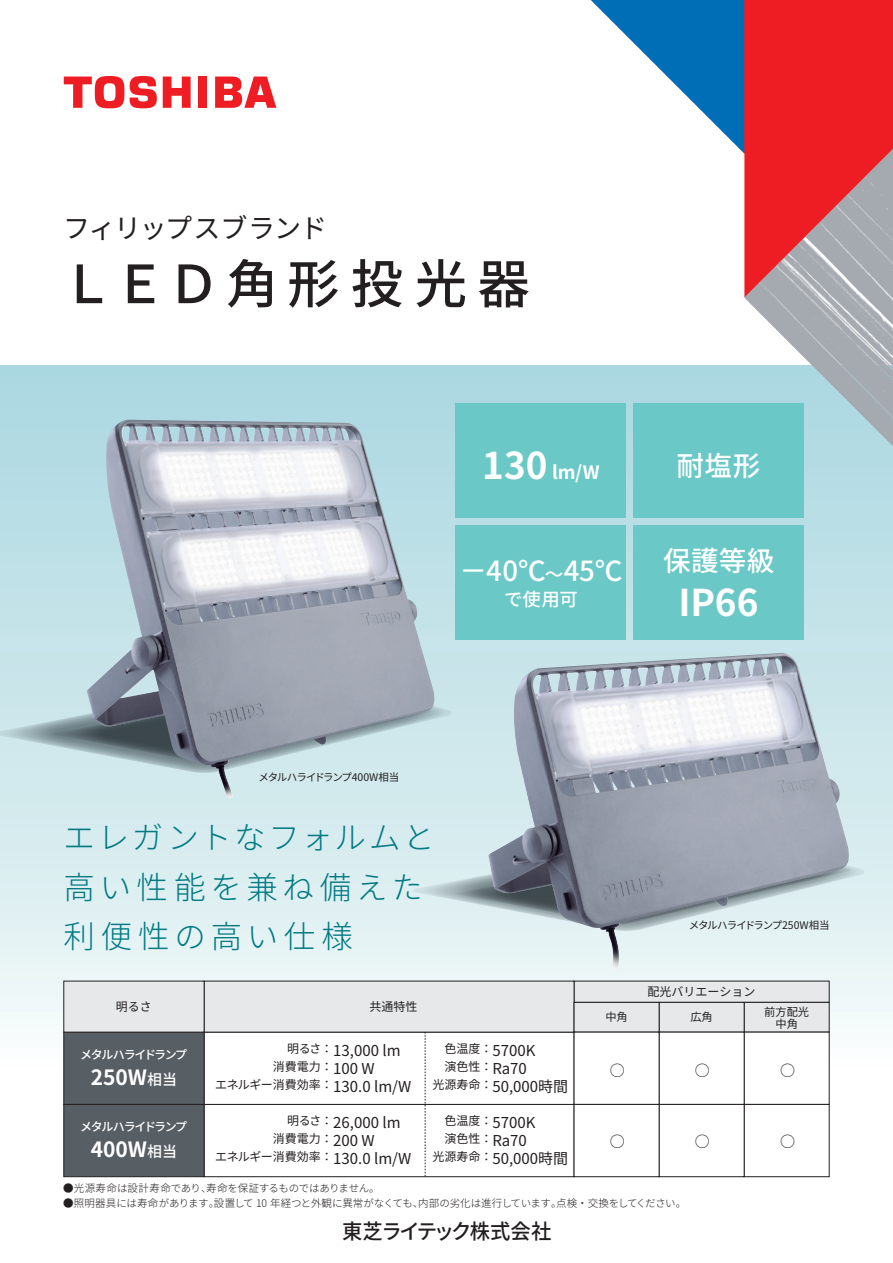
<style>
.page{position:relative;width:893px;height:1263px;background:#fff}
.page>*{position:absolute;margin:0;border:0;box-sizing:border-box;transform-origin:0 0}
.t1{font:500 52.5px "Toshiba Sans JP";letter-spacing:.165em;color:#231f20}
.t2{font:700 36.9px "Toshiba Sans JP";color:#fff}
.t3{font:300 31.5px/49.5px "Toshiba Sans JP";letter-spacing:.15em;color:#007a83}
.t4{font:500 27.75px "Toshiba Sans JP";letter-spacing:.01em;color:#fff}
.t5{font:27px "Toshiba Sans JP";letter-spacing:-.035em;color:#231f20}
.t6{font:700 21px "Toshiba Sans JP";color:#fff}
.t7{font:500 21px "Toshiba Sans JP";letter-spacing:-.08em;color:#231f20}
.t8{font:700 18.45px "Toshiba Sans JP";color:#fff}
.t9{font:500 18.45px "Toshiba Sans JP";color:#fff}
.t10{font:15px/18px "Toshiba Sans JP";color:#231f20}
.t11{font:12px/18px "Toshiba Sans JP";color:#231f20;text-align:right}
.t12{font:500 12px "Toshiba Sans JP";letter-spacing:-.12em;color:#fff}
.t13{font:11.25px/12px "Toshiba Sans JP";color:#231f20;text-align:center}
.t14{font:300 10.5px "Toshiba Sans JP";letter-spacing:-.015em;color:#231f20}
.t15{font:10.5px "Toshiba Sans JP";letter-spacing:-.07em;color:#231f20}
.s1{font-size:36.9px}
.s2{font-size:18.45px}
.s3{font-weight:500;font-size:15px}
</style>
<div class="page">
<img style="left:0;top:0;width:893px;height:1178px">
<svg style="left:64px;top:76px;width:60px;height:32px"></svg>
<div style="left:198px;top:77px;width:9px;height:31px;background:#ee1d23"></div>
<svg style="left:163px;top:77px;width:28px;height:31px"></svg>
<svg style="left:215px;top:77px;width:61px;height:31px"></svg>
<svg style="left:130px;top:76px;width:27px;height:33px"></svg>
<div style="left:204px;top:1104px;width:370px;height:73px;background:#fff;border:1px solid #231f20"></div>
<div style="left:204px;top:1032px;width:370px;height:73px;background:#fff;border:1px solid #231f20"></div>
<div style="left:63px;top:1104px;width:141px;height:73px;background:#575e64;border:1px solid #231f20"></div>
<div style="left:63px;top:1032px;width:141px;height:73px;background:#575e64;border:1px solid #231f20"></div>
<div style="left:574px;top:981px;width:256px;height:22px;background:#e6e8ea"></div>
<div style="left:204px;top:981px;width:370px;height:51px;background:#e6e8ea"></div>
<div style="left:63px;top:981px;width:141px;height:51px;background:#e6e8ea"></div>
<div style="left:744px;top:1002px;width:86px;height:30px;background:#e6e8ea;border:1px solid #231f20"></div>
<div style="left:659px;top:1002px;width:85px;height:30px;background:#e6e8ea;border:1px solid #231f20"></div>
<div style="left:574px;top:1002px;width:85px;height:30px;background:#e6e8ea;border:1px solid #231f20"></div>
<div style="left:744px;top:1032px;width:86px;height:73px;background:#fff"></div>
<div style="left:659px;top:1032px;width:85px;height:73px;background:#fff"></div>
<div style="left:574px;top:1032px;width:85px;height:73px;background:#fff"></div>
<div style="left:744px;top:1104px;width:86px;height:73px;background:#fff;border:1px solid #231f20"></div>
<div style="left:659px;top:1104px;width:85px;height:73px;background:#fff;border:1px solid #231f20"></div>
<div style="left:574px;top:1104px;width:85px;height:73px;background:#fff;border:1px solid #231f20"></div>
<svg style="left:425px;top:1032px;width:1px;height:145px"></svg>
<div style="left:456px;top:403px;width:170px;height:115px;background:#6ac8c7"></div>
<div style="left:633px;top:403px;width:171px;height:115px;background:#6ac8c7"></div>
<div style="left:456px;top:525px;width:170px;height:115px;background:#6ac8c7"></div>
<div style="left:633px;top:525px;width:171px;height:115px;background:#6ac8c7"></div>
<svg style="left:0;top:673px;width:452px;height:100px;background:#c8e1e6"></svg>
<svg style="left:52px;top:681px;width:35px;height:83px;background:#afc6cb"></svg>
<img style="left:87px;top:420px;width:347px;height:378px">
<svg style="left:413px;top:831px;width:452px;height:100px;background:#d9ebee"></svg>
<svg style="left:456px;top:839px;width:395px;height:86px;background:#c8d9dc"></svg>
<img style="left:488px;top:653px;width:361px;height:317px">
<h3 class="t5" style="left:63px;top:213px;width:266px">フィリップスブランド</h3>
<h1 class="t1" style="left:61px;top:254px;width:470px">ＬＥＤ角形投光器</h1>
<h3 class="t8" style="left:482px;top:461px;width:119px"><span class="s1">130</span> lm/W</h3>
<h3 class="t4" style="left:677px;top:450px;width:85px">耐塩形</h3>
<h3 class="t4" style="left:459px;top:555px;width:164px">－40℃<span class="s2">～</span>45℃</h3>
<h3 class="t9" style="left:504px;top:589px;width:75px">で使用可</h3>
<h3 class="t4" style="left:663px;top:545px;width:113px">保護等級</h3>
<h2 class="t2" style="left:679px;top:581px;width:81px">IP66</h2>
<p class="t15" style="left:258px;top:771px;width:142px">メタルハライドランプ400W相当</p>
<h3 class="t3" style="left:63px;top:814px;width:373px">エレガントなフォルムと高い性能を兼ね備えた利便性の高い仕様</h3>
<p class="t11" style="left:116px;top:998px;width:37px">明るさ</p>
<p class="t11" style="left:369px;top:998px;width:49px">共通特性</p>
<p class="t15" style="left:689px;top:919px;width:142px">メタルハライドランプ250W相当</p>
<p class="t11" style="left:648px;top:983px;width:109px">配光バリエーション</p>
<p class="t13" style="left:605px;top:1011px;width:24px">中角</p>
<p class="t13" style="left:690px;top:1011px;width:24px">広角</p>
<p class="t13" style="left:764px;top:1006px;width:47px">前方配光中角</p>
<p class="t12" style="left:80px;top:1048px;width:108px">メタルハライドランプ</p>
<h3 class="t6" style="left:91px;top:1065px;width:88px">250W<span class="s3">相当</span></h3>
<p class="t12" style="left:80px;top:1120px;width:108px">メタルハライドランプ</p>
<h3 class="t6" style="left:91px;top:1137px;width:88px">400W<span class="s3">相当</span></h3>
<p class="t11" style="left:215px;top:1040px;width:119px">明るさ：<br>消費電力：<br>エネルギー消費効率：</p>
<p class="t11" style="left:432px;top:1040px;width:61px">色温度：演色性：光源寿命：</p>
<h3 class="t10" style="left:333px;top:1042px;width:80px">13,000 lm<br>100 W<br>130.0 lm/W</h3>
<h3 class="t10" style="left:492px;top:1042px;width:77px">5700K<br>Ra70<br>50,000時間</h3>
<p class="t11" style="left:215px;top:1112px;width:119px">明るさ：<br>消費電力：<br>エネルギー消費効率：</p>
<p class="t11" style="left:432px;top:1112px;width:61px">色温度：演色性：光源寿命：</p>
<h3 class="t10" style="left:333px;top:1114px;width:80px">26,000 lm<br>200 W<br>130.0 lm/W</h3>
<h3 class="t10" style="left:492px;top:1114px;width:77px">5700K<br>Ra70<br>50,000時間</h3>
<p class="t14" style="left:63px;top:1182px;width:318px">●光源寿命は設計寿命であり、寿命を保証するものではありません。</p>
<p class="t14" style="left:63px;top:1197px;width:625px">●照明器具には寿命があります。設置して 10 年経つと外観に異常がなくても、内部の劣化は進行しています。点検・交換をしてください。</p>
<h3 class="t7" style="left:342px;top:1219px;width:211px">東芝ライテック株式会社</h3>
</div>
